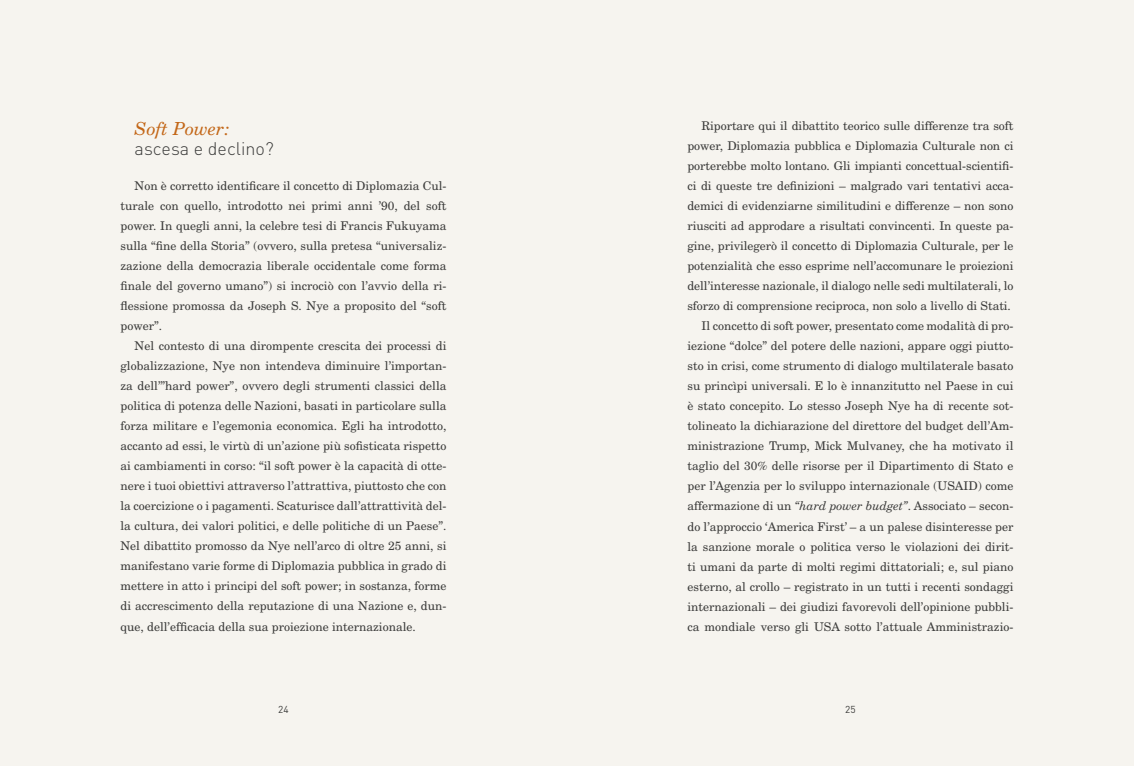
<style>
.page{position:relative;width:1134px;height:766px;background:#fff}
.page>*{position:absolute;margin:0;border:0;box-sizing:border-box;transform-origin:0 0}
.t1{font:300 18px "DIN";color:#3c3c3b}
.t2{font:italic 18px "New Century Schlbk";color:#c36718}
.t3{font:12px/20px "New Century Schlbk";color:#3c3c3b;text-align:justify}
.t4{font:10px "DIN";color:#3c3c3b}
.s1{font-style:italic}
</style>
<div class="page">
<div style="left:0;top:0;width:1134px;height:765px;background:#f6f4ef"></div>
<h1 class="t2" style="left:135px;top:118px;width:96px">Soft Power:</h1>
<h1 class="t1" style="left:135px;top:137px;width:141px">ascesa e declino?</h1>
<p class="t3" style="left:120px;top:175px;width:328px;text-indent:14px">Non è corretto identificare il concetto di Diplomazia Cul&shy;turale con quello, introdotto nei primi anni ’90, del soft power. In quegli anni, la celebre tesi di Francis Fukuyama sulla “fine della Storia” (ovvero, sulla pretesa “universaliz&shy;zazione della democrazia liberale occidentale come forma finale del governo umano”) si incrociò con l’avvio della ri&shy;flessione promossa da Joseph S. Nye a proposito del “soft power”.</p>
<p class="t3" style="left:120px;top:335px;width:328px;text-indent:14px">Nel contesto di una dirompente crescita dei processi di globalizzazione, Nye non intendeva diminuire l’importan&shy;za dell’”hard power”, ovvero degli strumenti classici della politica di potenza delle Nazioni, basati in particolare sulla forza militare e l’egemonia economica. Egli ha introdotto, accanto ad essi, le virtù di un’azione più sofisticata rispetto ai cambiamenti in corso: “il soft power è la capacità di otte&shy;nere i tuoi obiettivi attraverso l’attrattiva, piuttosto che con la coercizione o i pagamenti. Scaturisce dall’attrattività del&shy;la cultura, dei valori politici, e delle politiche di un Paese”.<br>Nel dibattito promosso da Nye nell’arco di oltre 25 anni, si manifestano varie forme di Diplomazia pubblica in grado di mettere in atto i principi del soft power; in sostanza, forme di accrescimento della reputazione di una Nazione e, dun&shy;que, dell’efficacia della sua proiezione internazionale.</p>
<p class="t3" style="left:687px;top:115px;width:328px;text-align:right">Riportare qui il dibattito teorico sulle differenze tra soft power, Diplomazia pubblica e Diplomazia Culturale non ci porterebbe molto lontano. Gli impianti concettual-scientifi&shy;ci di queste tre definizioni – malgrado vari tentativi acca&shy;demici di evidenziarne similitudini e differenze – non sono riusciti ad approdare a risultati convincenti. In queste pa&shy;gine, privilegerò il concetto di Diplomazia Culturale, per le potenzialità che esso esprime nell’accomunare le proiezioni dell’interesse nazionale, il dialogo nelle sedi multilaterali, lo sforzo di comprensione reciproca, non solo a livello di Stati.<br>Il concetto di soft power, presentato come modalità di pro&shy;iezione “dolce” del potere delle nazioni, appare oggi piutto&shy;sto in crisi, come strumento di dialogo multilaterale basato su princìpi universali. E lo è innanzitutto nel Paese in cui è stato concepito. Lo stesso Joseph Nye ha di recente sot&shy;tolineato la dichiarazione del direttore del budget dell’Am&shy;ministrazione Trump, Mick Mulvaney, che ha motivato il taglio del 30% delle risorse per il Dipartimento di Stato e per l’Agenzia per lo sviluppo internazionale (USAID) come affermazione di un <span class="s1">“hard power budget”</span>. Associato – secon&shy;do l’approccio ‘America First’ – a un palese disinteresse per la sanzione morale o politica verso le violazioni dei dirit&shy;ti umani da parte di molti regimi dittatoriali; e, sul piano esterno, al crollo – registrato in un tutti i recenti sondaggi internazionali – dei giudizi favorevoli dell’opinione pubbli&shy;ca mondiale verso gli USA sotto l’attuale Amministrazio-</p>
<p class="t4" style="left:278px;top:703px;width:12px">24</p>
<p class="t4" style="left:845px;top:703px;width:12px">25</p>
</div>
